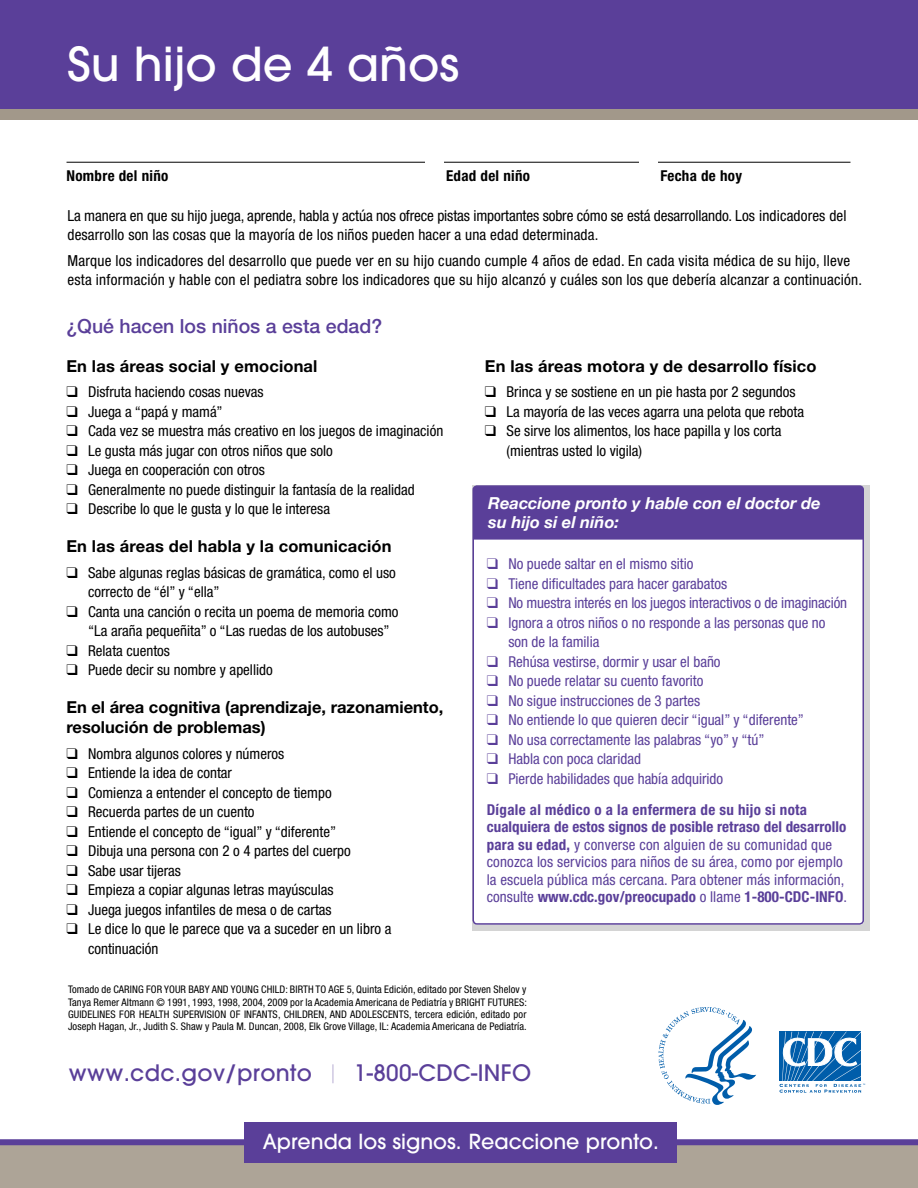
<style>
.page{position:relative;width:918px;height:1188px;background:#fff}
.page>*{position:absolute;margin:0;border:0;box-sizing:border-box;transform-origin:0 0}
.t1{font:500 46.5px "Avant Garde";color:#fff}
.t2{font:500 22.5px "Avant Garde";letter-spacing:.015em;color:#5a3f99}
.t3{font:500 20.7px "Avant Garde";color:#fff}
.t4{font:500 19.5px "Helvetica Neue";color:#5a3f99}
.t5{font:700 16.5px/20px "Helvetica Neue";letter-spacing:.01em;color:#000}
.t6{font:italic 700 16.5px/19.5px "Helvetica Neue";color:#fff}
.t7{font:condensed 15.15px/18.8px "Helvetica Neue";letter-spacing:.015em;color:#000}
.t8{font:condensed 15.15px/18.8px "Helvetica Neue";letter-spacing:-.01em;color:#000}
.t9{font:condensed 15px/19.5px "Helvetica Neue";color:#000}
.t10{font:condensed 15px/17.5px "Helvetica Neue";color:#5a3f99}
.t11{font:700 condensed 15px/30.9px "Helvetica Neue";letter-spacing:.02em;color:#5a3f99}
.t12{font:700 condensed 15px "Helvetica Neue";letter-spacing:.02em;color:#000}
.t13{font:condensed 10.5px/12.5px "Helvetica Neue";letter-spacing:.01em;color:#000;text-align:justify}
.s1{font-weight:400}
.s2{font-weight:700}
.s3{font-weight:200;color:#9d8ec3}
</style>
<div class="page">
<div style="left:0;top:0;width:918px;height:116px;background:#5a3f99"></div>
<div style="left:0;top:110px;width:918px;height:10px;background:#a2988a"></div>
<hr style="left:67px;top:162px;width:784px;height:1px;background:#000">
<div style="left:426px;top:157px;width:18px;height:12px;background:#fff"></div>
<div style="left:639px;top:157px;width:19px;height:12px;background:#fff"></div>
<div style="left:0;top:1140px;width:918px;height:48px;background:#ada497"></div>
<div style="left:0;top:1139px;width:918px;height:6px;background:#5a3f99"></div>
<div style="left:245px;top:1122px;width:432px;height:40px;background:#5a3f99"></div>
<div style="left:472px;top:485px;width:398px;height:445px;background:#d4d4d4"></div>
<div style="left:473px;top:486px;width:391px;height:439px;background:#fff;border-radius:4px"></div>
<div style="left:473px;top:486px;width:388px;height:54px;background:#5a3f99"></div>
<div style="left:473px;top:485px;width:391px;height:440px;border:2px solid #5a3f99;border-radius:4px"></div>
<svg style="left:779px;top:1031px;width:82px;height:1px"></svg>
<svg style="left:779px;top:1032px;width:86px;height:61px"></svg>
<svg style="left:658px;top:1007px;width:98px;height:98px"></svg>
<h1 class="t1" style="left:68px;top:35px;width:393px">Su hijo de 4 años</h1>
<p class="t12" style="left:67px;top:166px;width:103px">Nombre del niño</p>
<p class="t12" style="left:446px;top:166px;width:86px">Edad del niño</p>
<p class="t12" style="left:661px;top:166px;width:83px">Fecha de hoy</p>
<p class="t8" style="left:68px;top:206px;width:781px">La manera en que su hijo juega, aprende, habla y actúa nos ofrece pistas importantes sobre cómo se está desarrollando. Los indicadores del desarrollo son las cosas que la mayoría de los niños pueden hacer a una edad determinada.</p>
<p class="t7" style="left:68px;top:251px;width:796px">Marque los indicadores del desarrollo que puede ver en su hijo cuando cumple 4 años de edad. En cada visita médica de su hijo, lleve esta información y hable con el pediatra sobre los indicadores que su hijo alcanzó y cuáles son los que debería alcanzar a continuación.</p>
<h3 class="t4" style="left:66px;top:315px;width:317px">¿Qué hacen los niños a esta edad?</h3>
<p class="t5" style="left:66px;top:356px;width:253px">En las áreas social y emocional</p>
<p class="t9" style="left:66px;top:382px;width:199px">❑ Disfruta haciendo cosas nuevas</p>
<p class="t9" style="left:66px;top:402px;width:158px">❑ Juega a “papá y mamá”</p>
<p class="t9" style="left:66px;top:421px;width:378px">❑ Cada vez se muestra más creativo en los juegos de imaginación</p>
<p class="t9" style="left:66px;top:441px;width:268px">❑ Le gusta más jugar con otros niños que solo</p>
<p class="t9" style="left:66px;top:460px;width:200px">❑ Juega en cooperación con otros</p>
<p class="t9" style="left:66px;top:480px;width:350px">❑ Generalmente no puede distinguir la fantasía de la realidad</p>
<p class="t9" style="left:66px;top:499px;width:265px">❑ Describe lo que le gusta y lo que le interesa</p>
<p class="t5" style="left:66px;top:536px;width:327px">En las áreas del habla y la comunicación</p>
<p class="t9" style="left:88px;top:563px;width:309px;text-indent:-22px">❑ Sabe algunas reglas básicas de gramática, como el uso correcto de “él” y “ella”</p>
<p class="t9" style="left:88px;top:602px;width:312px;text-indent:-22px">❑ Canta una canción o recita un poema de memoria como “La araña pequeñita” o “Las ruedas de los autobuses”</p>
<p class="t9" style="left:66px;top:641px;width:105px">❑ Relata cuentos</p>
<p class="t9" style="left:66px;top:660px;width:208px">❑ Puede decir su nombre y apellido</p>
<p class="t5" style="left:66px;top:697px;width:379px">En el área cognitiva (aprendizaje, razonamiento, resolución de problemas)</p>
<p class="t9" style="left:66px;top:744px;width:219px">❑ Nombra algunos colores y números</p>
<p class="t9" style="left:66px;top:763px;width:167px">❑ Entiende la idea de contar</p>
<p class="t9" style="left:66px;top:783px;width:267px">❑ Comienza a entender el concepto de tiempo</p>
<p class="t9" style="left:66px;top:802px;width:190px">❑ Recuerda partes de un cuento</p>
<p class="t9" style="left:66px;top:822px;width:271px">❑ Entiende el concepto de “igual” y “diferente”</p>
<p class="t9" style="left:66px;top:841px;width:286px">❑ Dibuja una persona con 2 o 4 partes del cuerpo</p>
<p class="t9" style="left:66px;top:861px;width:116px">❑ Sabe usar tijeras</p>
<p class="t9" style="left:66px;top:880px;width:269px">❑ Empieza a copiar algunas letras mayúsculas</p>
<p class="t9" style="left:66px;top:900px;width:267px">❑ Juega juegos infantiles de mesa o de cartas</p>
<p class="t9" style="left:88px;top:919px;width:305px;text-indent:-22px">❑ Le dice lo que le parece que va a suceder en un libro a continuación</p>
<p class="t5" style="left:485px;top:355px;width:333px">En las áreas motora y de desarrollo físico</p>
<p class="t9" style="left:485px;top:382px;width:312px">❑ Brinca y se sostiene en un pie hasta por 2 segundos</p>
<p class="t9" style="left:485px;top:402px;width:321px">❑ La mayoría de las veces agarra una pelota que rebota</p>
<p class="t9" style="left:507px;top:421px;width:276px;text-indent:-22px">❑ Se sirve los alimentos, los hace papilla y los corta (mientras usted lo vigila)</p>
<p class="t6" style="left:488px;top:493px;width:334px">Reaccione pronto y hable con el doctor de su hijo si el niño:</p>
<p class="t10" style="left:487px;top:555px;width:208px">❑ No puede saltar en el mismo sitio</p>
<p class="t10" style="left:487px;top:575px;width:242px">❑ Tiene dificultades para hacer garabatos</p>
<p class="t10" style="left:487px;top:594px;width:362px">❑ No muestra interés en los juegos interactivos o de imaginación</p>
<p class="t10" style="left:508px;top:613px;width:319px;line-height:19.5px;text-indent:-22px">❑ Ignora a otros niños o no responde a las personas que no son de la familia</p>
<p class="t10" style="left:487px;top:653px;width:235px">❑ Rehúsa vestirse, dormir y usar el baño</p>
<p class="t10" style="left:487px;top:672px;width:218px">❑ No puede relatar su cuento favorito</p>
<p class="t10" style="left:487px;top:692px;width:215px">❑ No sigue instrucciones de 3 partes</p>
<p class="t10" style="left:487px;top:711px;width:319px">❑ No entiende lo que quieren decir “igual” y “diferente”</p>
<p class="t10" style="left:487px;top:731px;width:279px">❑ No usa correctamente las palabras “yo” y “tú”</p>
<p class="t10" style="left:487px;top:750px;width:156px">❑ Habla con poca claridad</p>
<p class="t11" style="left:487px;top:763px;width:322px">❑ <span class="s1">Pierde habilidades que había adquirido<br></span>Dígale al médico o a la enfermera de su hijo si nota</p>
<p class="t10" style="left:487px;top:818px;width:362px"><span class="s2">cualquiera de estos signos de posible retraso del desarrollo para su edad,</span> y converse con alguien de su comunidad que conozca los servicios para niños de su área, como por ejemplo la escuela pública más cercana. Para obtener más información, consulte <span class="s2">www.cdc.gov/preocupado</span> o llame <span class="s2">1-800-CDC-INFO</span>.</p>
<p class="t13" style="left:68px;top:983px;width:460px">Tomado de CARING FOR YOUR BABY AND YOUNG CHILD: BIRTH TO AGE 5, Quinta Edición, editado por Steven Shelov y Tanya Remer Altmann © 1991, 1993, 1998, 2004, 2009 por la Academia Americana de Pediatría y BRIGHT FUTURES:<br>GUIDELINES FOR HEALTH SUPERVISION OF INFANTS, CHILDREN, AND ADOLESCENTS, tercera edición, editado por Joseph Hagan, Jr., Judith S. Shaw y Paula M. Duncan, 2008, Elk Grove Village, IL: Academia Americana de Pediatría.</p>
<h2 class="t2" style="left:69px;top:1059px;width:464px">www.cdc.gov/pronto <span class="s3">|</span> 1-800-CDC-INFO</h2>
<h3 class="t3" style="left:263px;top:1129px;width:397px">Aprenda los signos. Reaccione pronto.</h3>
</div>
